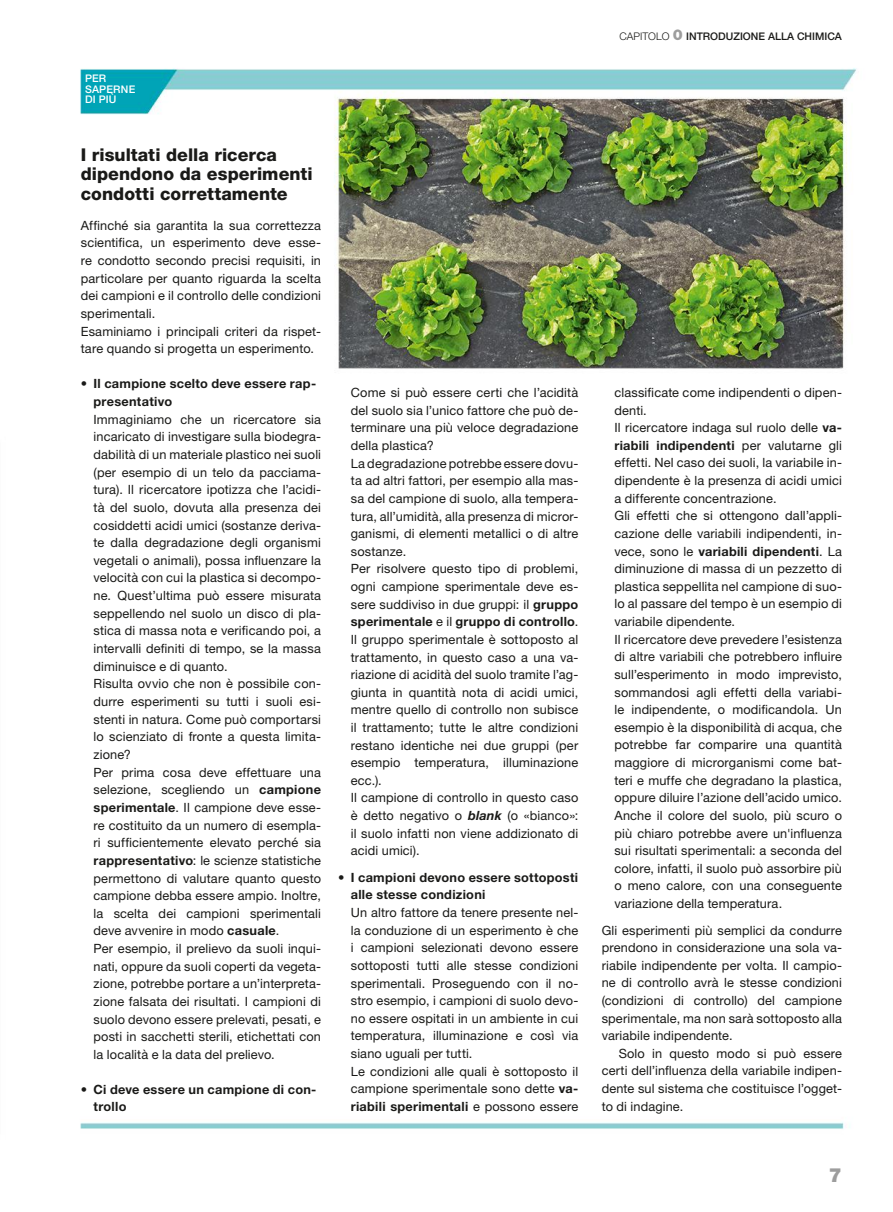
<style>
.page{position:relative;width:893px;height:1212px;background:#fff}
.page>*{position:absolute;margin:0;border:0;box-sizing:border-box;transform-origin:0 0}
.t1{font:900 19.5px "Helvetica Neue LT Std";color:#9d9d9d}
.t2{font:800 17.7px/19.5px "Helvetica Neue LT Std";color:#1a1a18}
.t3{font:12.75px/17.5px "Helvetica Neue LT Std";letter-spacing:.01em;color:#1a1a18}
.t4{font:700 12.75px/17.7px "Helvetica Neue LT Std";letter-spacing:.02em;color:#1a1a18}
.t5{font:500 10.5px "Helvetica Neue LT Std";color:#1a1a18}
.t6{font:500 10.5px/10.5px "Helvetica Neue LT Std";letter-spacing:.02em;color:#fff}
.s1{font-weight:700}
.s2{font-weight:700;font-style:italic}
.s3{font-weight:300}
.s4{font-weight:900;font-size:15px;color:#9d9d9d}
</style>
<div class="page">
<img style="left:80px;top:68px;width:777px;height:1061px">
<p class="t6" style="left:85px;top:74px;width:52px">PER<br>SAPERNE<br>DI PIÙ</p>
<h2 class="t2" style="left:81px;top:146px;width:234px">I risultati della ricerca dipendono da esperimenti condotti correttamente</h2>
<p class="t3" style="left:81px;top:218px;width:242px">Affinché sia garantita la sua correttezza scientifica, un esperimento deve esse&shy;re condotto secondo precisi requisiti, in particolare per quanto riguarda la scelta dei campioni e il controllo delle condizioni sperimentali.<br>Esaminiamo i principali criteri da rispet&shy;tare quando si progetta un esperimento.</p>
<p class="t4" style="left:94px;top:376px;width:224px;text-indent:-13px">• Il campione scelto deve essere rap&shy;presentativo</p>
<p class="t3" style="left:94px;top:411px;width:229px">Immaginiamo che un ricercatore sia incaricato di investigare sulla biodegra&shy;dabilità di un materiale plastico nei suoli (per esempio di un telo da pacciama&shy;tura). Il ricercatore ipotizza che l’acidi&shy;tà del suolo, dovuta alla presenza dei cosiddetti acidi umici (sostanze deriva&shy;te dalla degradazione degli organismi vegetali o animali), possa influenzare la velocità con cui la plastica si decompo&shy;ne. Quest’ultima può essere misurata seppellendo nel suolo un disco di pla&shy;stica di massa nota e verificando poi, a intervalli definiti di tempo, se la massa diminuisce e di quanto.<br>Risulta ovvio che non è possibile con&shy;durre esperimenti su tutti i suoli esi&shy;stenti in natura. Come può comportarsi lo scienziato di fronte a questa limita&shy;zione?<br>Per prima cosa deve effettuare una selezione, scegliendo un <span class="s1">campione sperimentale</span>. Il campione deve esse&shy;re costituito da un numero di esempla&shy;ri sufficientemente elevato perché sia <span class="s1">rappresentativo</span>: le scienze statistiche permettono di valutare quanto questo campione debba essere ampio. Inoltre, la scelta dei campioni sperimentali deve avvenire in modo <span class="s1">casuale</span>.<br>Per esempio, il prelievo da suoli inqui&shy;nati, oppure da suoli coperti da vegeta&shy;zione, potrebbe portare a un’interpreta&shy;zione falsata dei risultati. I campioni di suolo devono essere prelevati, pesati, e posti in sacchetti sterili, etichettati con la località e la data del prelievo.</p>
<p class="t4" style="left:94px;top:1081px;width:224px;text-indent:-13px">• Ci deve essere un campione di con&shy;trollo</p>
<p class="t3" style="left:351px;top:385px;width:229px">Come si può essere certi che l’acidità del suolo sia l’unico fattore che può de&shy;terminare una più veloce degradazione della plastica?<br>La degradazione potrebbe essere dovu&shy;ta ad altri fattori, per esempio alla mas&shy;sa del campione di suolo, alla tempera&shy;tura, all’umidità, alla presenza di micror&shy;ganismi, di elementi metallici o di altre sostanze.<br>Per risolvere questo tipo di problemi, ogni campione sperimentale deve es&shy;sere suddiviso in due gruppi: il <span class="s1">gruppo sperimentale</span> e il <span class="s1">gruppo di controllo</span>.<br>Il gruppo sperimentale è sottoposto al trattamento, in questo caso a una va&shy;riazione di acidità del suolo tramite l’ag&shy;giunta in quantità nota di acidi umici, mentre quello di controllo non subisce il trattamento; tutte le altre condizioni restano identiche nei due gruppi (per esempio temperatura, illuminazione ecc.).<br>Il campione di controllo in questo caso è detto negativo o <span class="s2">blank</span> (o «bianco»: il suolo infatti non viene addizionato di acidi umici).</p>
<p class="t4" style="left:351px;top:870px;width:229px;text-indent:-13px">• I campioni devono essere sottoposti alle stesse condizioni</p>
<p class="t3" style="left:351px;top:905px;width:229px">Un altro fattore da tenere presente nel&shy;la conduzione di un esperimento è che i campioni selezionati devono essere sottoposti tutti alle stesse condizioni sperimentali. Proseguendo con il no&shy;stro esempio, i campioni di suolo devo&shy;no essere ospitati in un ambiente in cui temperatura, illuminazione e così via siano uguali per tutti.<br>Le condizioni alle quali è sottoposto il campione sperimentale sono dette <span class="s1">va&shy;riabili sperimentali</span> e possono essere</p>
<p class="t5" style="left:619px;top:33px;width:224px"><span class="s3">CAPITOLO</span> <span class="s4">0</span> INTRODUZIONE ALLA CHIMICA</p>
<p class="t3" style="left:614px;top:385px;width:229px">classificate come indipendenti o dipen&shy;denti.<br>Il ricercatore indaga sul ruolo delle <span class="s1">va&shy;riabili indipendenti</span> per valutarne gli effetti. Nel caso dei suoli, la variabile in&shy;dipendente è la presenza di acidi umici a differente concentrazione.<br>Gli effetti che si ottengono dall’appli&shy;cazione delle variabili indipendenti, in&shy;vece, sono le <span class="s1">variabili dipendenti</span>. La diminuzione di massa di un pezzetto di plastica seppellita nel campione di suo&shy;lo al passare del tempo è un esempio di variabile dipendente.<br>Il ricercatore deve prevedere l’esistenza di altre variabili che potrebbero influi re sull’esperimento in modo imprevisto, sommandosi agli effetti della variabi&shy;le indipendente, o modificandola. Un esempio è la disponibilità di acqua, che potrebbe far comparire una quantità maggiore di microrganismi come bat&shy;teri e muffe che degradano la plastica, oppure diluire l’azione dell’acido umico.<br>Anche il colore del suolo, più scuro o più chiaro potrebbe avere un'influenza sui risultati sperimentali: a seconda del colore, infatti, il suolo può assorbire più o meno calore, con una conseguente variazione della temperatura.</p>
<p class="t3" style="left:602px;top:922px;width:242px;text-align:justify">Gli esperimenti più semplici da condurre prendono in considerazione una sola va&shy;riabile indipendente per volta. Il campio&shy;ne di controllo avrà le stesse condizioni (condizioni di controllo) del campione sperimentale, ma non sarà sottoposto alla variabile indipendente.</p>
<p class="t3" style="left:602px;top:1046px;width:242px;text-align:justify;text-indent:17px">Solo in questo modo si può essere certi dell’influenza della variabile indipen&shy;dente sul sistema che costituisce l’ogget&shy;to di indagine.</p>
<h1 class="t1" style="left:829px;top:1164px;width:15px">7</h1>
</div>
